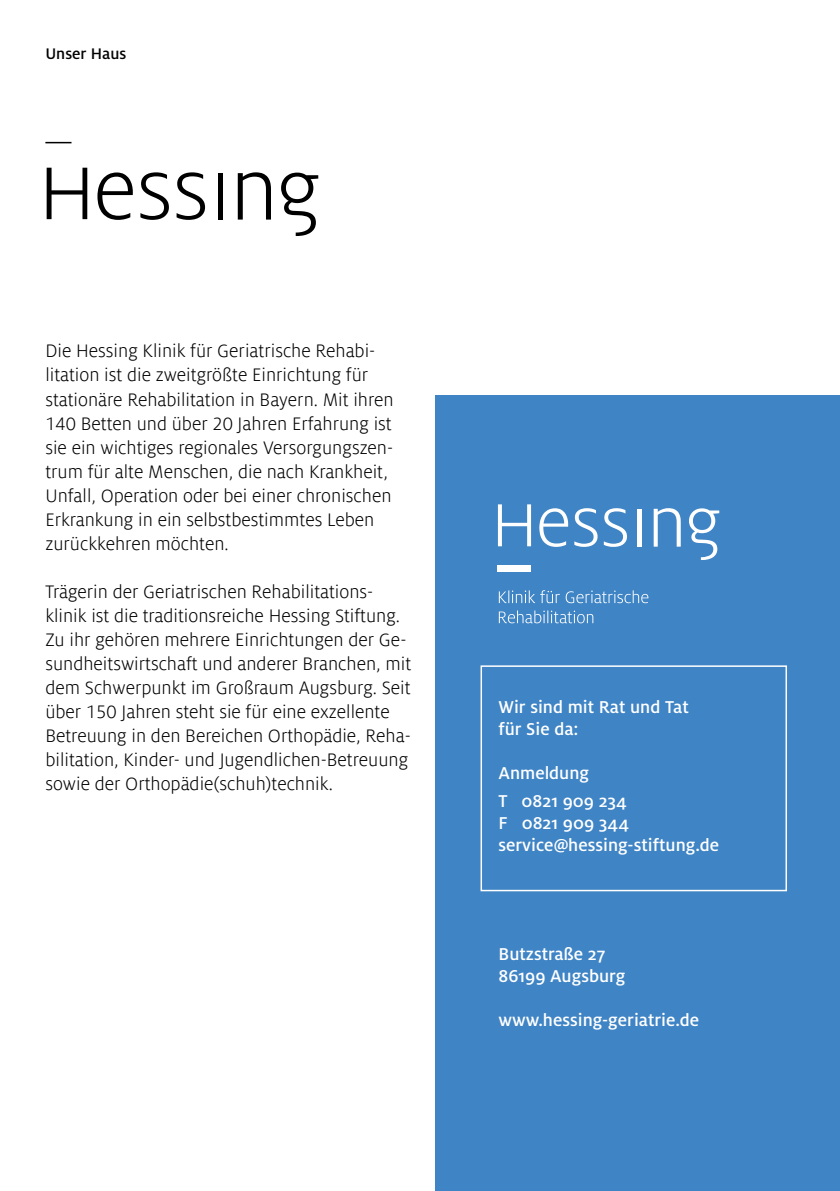
<style>
.page{position:relative;width:840px;height:1191px;background:#fff}
.page>*{position:absolute;margin:0;border:0;box-sizing:border-box;transform-origin:0 0}
.t1{font:300 20px/24px "Milo Offc";color:#000}
.t2{font:500 19px/22px "Milo OT";color:#fff}
.t3{font:500 17px "Milo OT";color:#000}
</style>
<div class="page">
<div style="left:435px;top:395px;width:404px;height:796px;background:#3f84c5"></div>
<div style="left:480px;top:665px;width:306px;height:226px;border:2px solid #fff"></div>
<svg style="left:497px;top:504px;width:33px;height:42px"></svg>
<svg style="left:539px;top:508px;width:29px;height:39px"></svg>
<svg style="left:574px;top:508px;width:23px;height:39px"></svg>
<svg style="left:603px;top:508px;width:23px;height:39px"></svg>
<svg style="left:689px;top:508px;width:29px;height:52px"></svg>
<svg style="left:653px;top:508px;width:27px;height:38px"></svg>
<hr style="left:637px;top:509px;width:4px;height:37px;background:#fff">
<svg style="left:498px;top:610px;width:95px;height:13px"></svg>
<svg style="left:498px;top:590px;width:150px;height:13px"></svg>
<div style="left:497px;top:566px;width:33px;height:6px;background:#fff"></div>
<svg style="left:45px;top:142px;width:26px;height:1px"></svg>
<svg style="left:47px;top:168px;width:40px;height:51px"></svg>
<svg style="left:97px;top:172px;width:36px;height:48px"></svg>
<svg style="left:140px;top:172px;width:29px;height:48px"></svg>
<svg style="left:176px;top:172px;width:29px;height:48px"></svg>
<svg style="left:281px;top:173px;width:37px;height:63px"></svg>
<svg style="left:238px;top:172px;width:33px;height:48px"></svg>
<div style="left:218px;top:173px;width:5px;height:47px;background:#000"></div>
<p class="t3" style="left:45px;top:44px;width:82px">Unser Haus</p>
<p class="t1" style="left:45px;top:339px;width:349px">Die Hessing Klinik für Geriatrische Rehabi&shy;litation ist die zweitgrößte Einrichtung für stationäre Rehabilitation in Bayern. Mit ihren 140 Betten und über 20 Jahren Erfahrung ist sie ein wichtiges regionales Versorgungszen&shy;trum für alte Menschen, die nach Krankheit, Unfall, Operation oder bei einer chronischen Erkrankung in ein selbstbestimmtes Leben zurückkehren möchten.</p>
<p class="t1" style="left:45px;top:579px;width:367px">Trägerin der Geriatrischen Rehabilitations&shy;klinik ist die traditionsreiche Hessing Stiftung.<br>Zu ihr gehören mehrere Einrichtungen der Ge&shy;sundheitswirtschaft und anderer Branchen, mit dem Schwerpunkt im Großraum Augsburg. Seit über 150 Jahren steht sie für eine exzellente Betreuung in den Bereichen Orthopädie, Reha&shy;bilitation, Kinder- und Jugendlichen-Betreuung sowie der Orthopädie(schuh)technik.</p>
<p class="t2" style="left:498px;top:696px;width:192px">Wir sind mit Rat und Tat für Sie da:</p>
<p class="t2" style="left:498px;top:759px;width:130px;line-height:28px">Anmeldung<br>T 0821 909 234</p>
<p class="t2" style="left:498px;top:812px;width:222px">F 0821 909 344 service@hessing-stiftung.de</p>
<p class="t2" style="left:498px;top:943px;width:128px">Butzstraße 27<br>86199 Augsburg</p>
<p class="t2" style="left:498px;top:1009px;width:202px">www.hessing-geriatrie.de</p>
</div>
